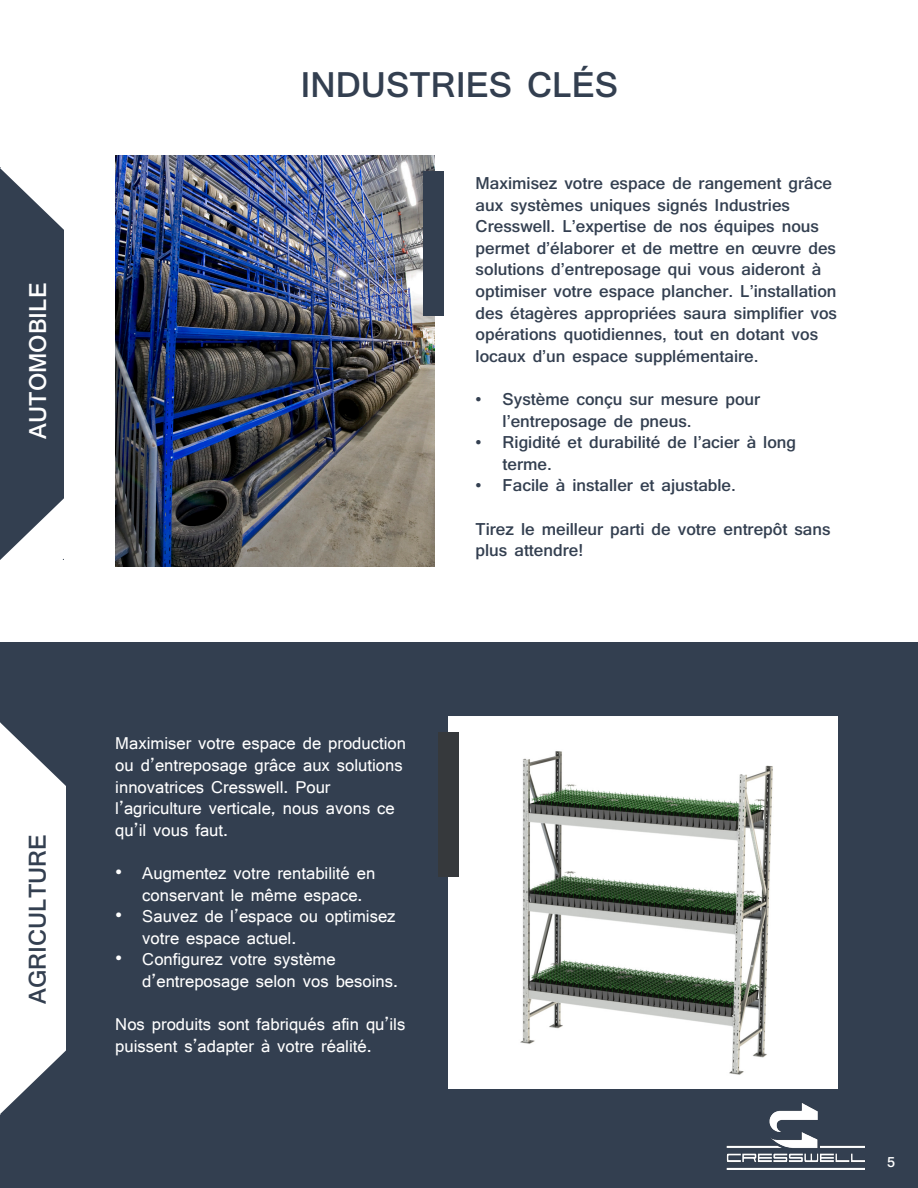
<style>
.page{position:relative;width:918px;height:1188px;background:#fff}
.page>*{position:absolute;margin:0;border:0;box-sizing:border-box;transform-origin:0 0}
.t1{font:700 37.5px "Shruti";color:#333f50}
.t2{font:700 25.5px "Shruti";color:#333f50}
.t3{font:700 25.5px "Shruti";color:#fff}
.t4{font:700 18px/21.6px "Shruti";color:#333f50}
.t5{font:18px/21.6px "Shruti";color:#fff}
.t6{font:700 15px "Shruti";color:#fff}
</style>
<div class="page">
<div style="left:0;top:642px;width:918px;height:546px;background:#333f50"></div>
<img style="left:115px;top:156px;width:319px;height:411px">
<div style="left:424px;top:171px;width:20px;height:145px;background:#333f50"></div>
<div style="left:0;top:168px;width:64px;height:392px;background:#333f50"></div>
<svg style="left:0;top:498px;width:64px;height:62px"></svg>
<svg style="left:0;top:167px;width:64px;height:63px"></svg>
<div style="left:0;top:722px;width:66px;height:392px;background:#fff"></div>
<svg style="left:0;top:1050px;width:66px;height:65px"></svg>
<svg style="left:0;top:722px;width:66px;height:64px"></svg>
<img style="left:726px;top:1103px;width:138px;height:67px">
<img style="left:449px;top:716px;width:389px;height:373px">
<div style="left:439px;top:732px;width:20px;height:145px;background:#36393c"></div>
<p class="t3" style="left:22px;top:439px;width:158px;rotate:-90deg">AUTOMOBILE</p>
<p class="t1" style="left:300px;top:62px;width:320px">INDUSTRIES CLÉS</p>
<p class="t4" style="left:476px;top:172px;width:362px">Maximisez votre espace de rangement grâce aux systèmes uniques signés Industries Cresswell. L’expertise de nos équipes nous permet d’élaborer et de mettre en œuvre des solutions d’entreposage qui vous aideront à</p>
<p class="t4" style="left:476px;top:280px;width:363px;text-align:justify">optimiser votre espace plancher. L’installation des étagères appropriées saura simplifier vos opérations quotidiennes, tout en dotant vos</p>
<p class="t4" style="left:476px;top:345px;width:285px">locaux d’un espace supplémentaire.</p>
<p class="t4" style="left:503px;top:388px;width:259px;text-indent:-27px">• Système conçu sur mesure pour l’entreposage de pneus.</p>
<p class="t4" style="left:503px;top:431px;width:295px;text-indent:-27px">• Rigidité et durabilité de l’acier à long terme.</p>
<p class="t4" style="left:476px;top:474px;width:262px">• Facile à installer et ajustable.</p>
<p class="t4" style="left:476px;top:518px;width:357px">Tirez le meilleur parti de votre entrepôt sans plus attendre!</p>
<p class="t2" style="left:22px;top:1004px;width:171px;rotate:-90deg">AGRICULTURE</p>
<p class="t5" style="left:115px;top:732px;width:292px">Maximiser votre espace de production ou d’entreposage grâce aux solutions innovatrices Cresswell. Pour</p>
<p class="t5" style="left:115px;top:797px;width:281px">l’agriculture verticale, nous avons ce qu’il vous faut.</p>
<p class="t5" style="left:142px;top:862px;width:235px;text-indent:-27px">• Augmentez votre rentabilité en conservant le même espace.</p>
<p class="t5" style="left:142px;top:905px;width:255px;text-indent:-27px">• Sauvez de l’espace ou optimisez votre espace actuel.</p>
<p class="t5" style="left:142px;top:948px;width:257px;text-indent:-27px">• Configurez votre système d’entreposage selon vos besoins.</p>
<p class="t5" style="left:115px;top:1013px;width:291px">Nos produits sont fabriqués afin qu’ils puissent s’adapter à votre réalité.</p>
<p class="t6" style="left:887px;top:1153px;width:9px">5</p>
</div>
